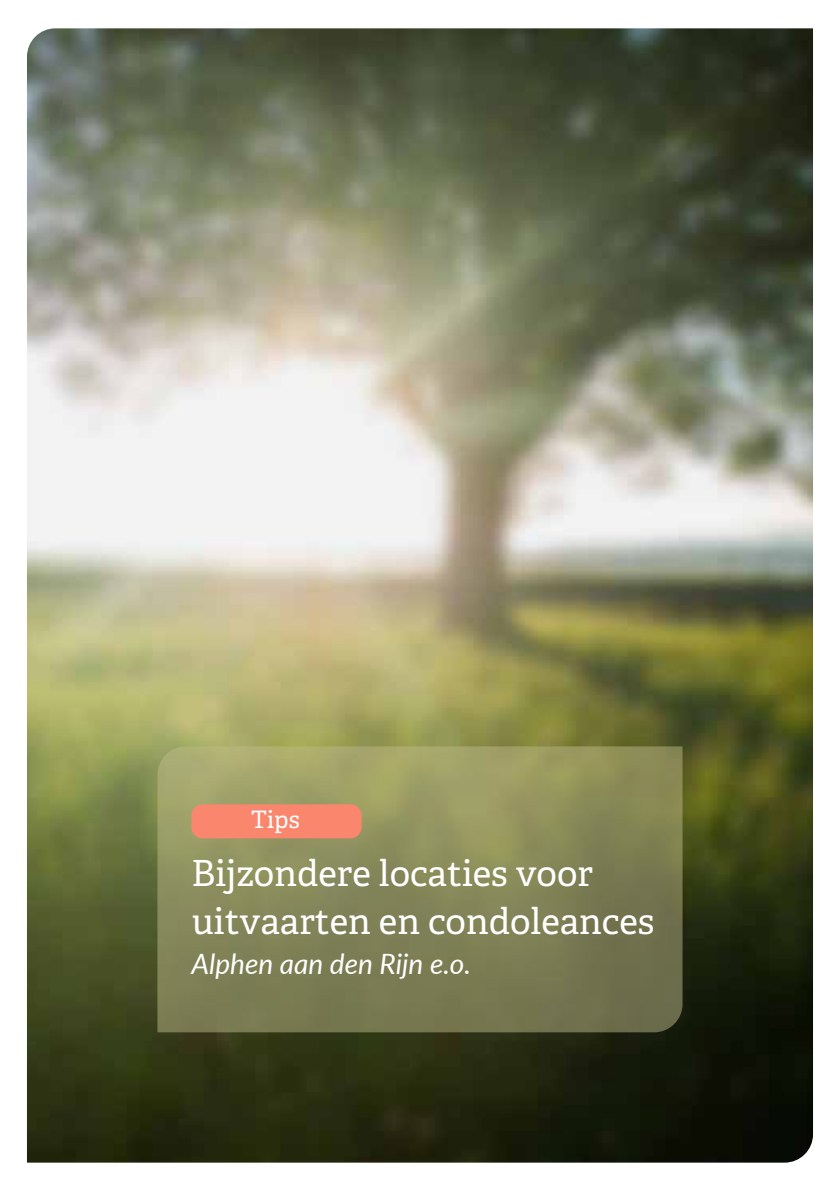
<style>
.page{position:relative;width:840px;height:1191px;background:#fff}
.page>*{position:absolute;margin:0;border:0;box-sizing:border-box;transform-origin:0 0}
.t1{font:36px/48px "Adelle";color:#fff}
.t2{font:italic 28px "Lato";color:#fff}
.t3{font:24px "Adelle";color:#fff}
</style>
<div class="page">
<img style="left:27px;top:28px;width:785px;height:1134px">
<svg style="left:157px;top:746px;width:525px;height:286px;background:#868759"></svg>
<div style="left:191px;top:804px;width:170px;height:34px;background:#fa866d;border-radius:11px"></div>
<p class="t3" style="left:251px;top:805px;width:50px">Tips</p>
<p class="t1" style="left:191px;top:850px;width:464px">Bijzondere locaties voor uitvaarten en condoleances</p>
<p class="t2" style="left:191px;top:944px;width:281px">Alphen aan den Rijn e.o.</p>
</div>
